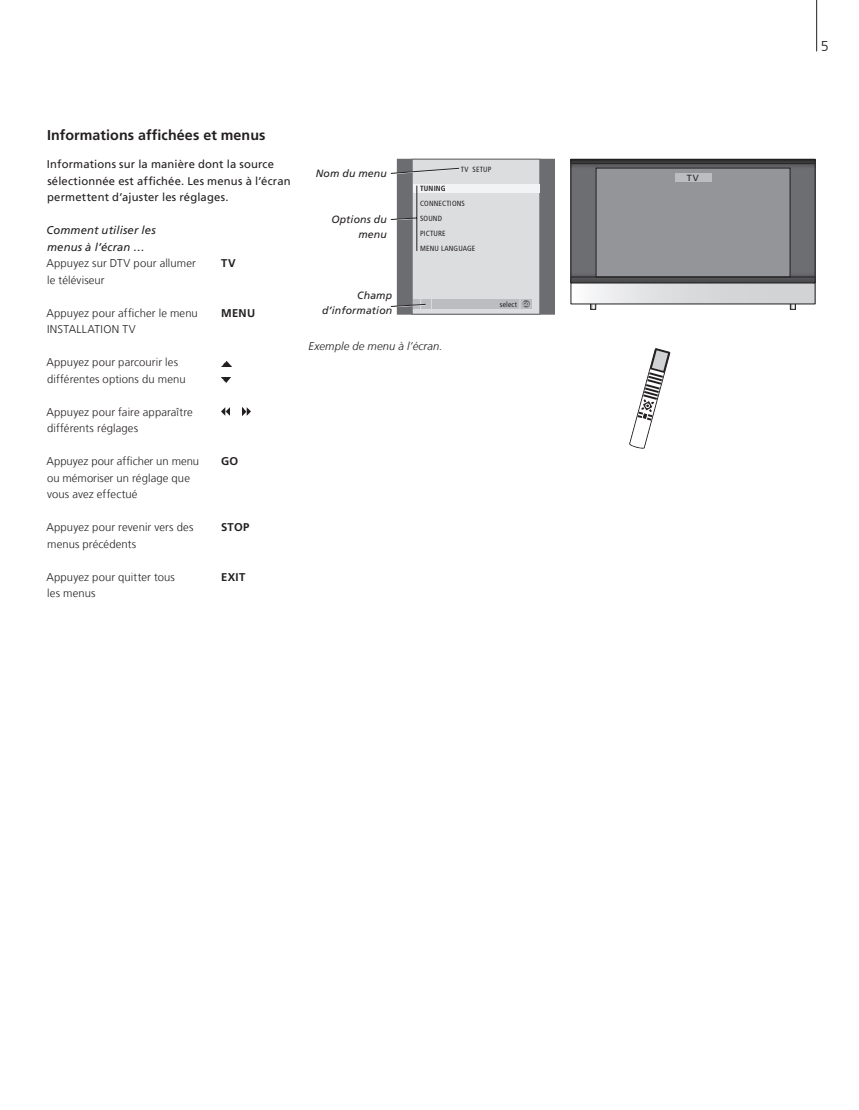
<style>
.page{position:relative;width:859px;height:1110px;background:#fff}
.page>*{position:absolute;margin:0;border:0;box-sizing:border-box;transform-origin:0 0}
.t1{font:700 14.25px "Frutiger LT Com";letter-spacing:.005em;color:#231f20}
.t2{font:300 14.25px "Frutiger LT Com";color:#231f20}
.t3{font:300 11.25px/16.5px "Frutiger LT Com";letter-spacing:.01em;color:#231f20}
.t4{font:11.25px/16.5px "Frutiger LT Com";letter-spacing:.015em;color:#231f20}
.t5{font:italic 11.25px/16.5px "Frutiger LT Com";letter-spacing:.015em;color:#231f20}
.t6{font:italic 300 11.25px "Frutiger LT Com";letter-spacing:.01em;color:#231f20}
.t7{font:700 11.25px "Frutiger LT Com";letter-spacing:.03em;color:#231f20}
.t8{font:italic 10.5px/15px "Frutiger LT Com";letter-spacing:.015em;color:#231f20;text-align:right}
.t9{font:8.85px "Frutiger";color:#231f20}
.t10{font:condensed 7.5px/15px "Frutiger";letter-spacing:.025em;color:#231f20}
.t11{font:700 condensed 7.5px "Frutiger";letter-spacing:.025em;color:#231f20}
.s1{font-size:5.25px;color:#fff}
</style>
<div class="page">
<hr style="left:816px;top:0;width:1px;height:51px;background:#231f20">
<div style="left:397px;top:159px;width:157px;height:155px;background:#6c6d70"></div>
<div style="left:412px;top:159px;width:128px;height:155px;background:#dcdddf"></div>
<div style="left:412px;top:159px;width:128px;height:155px;border:1px solid #6c6d70"></div>
<div style="left:413px;top:184px;width:126px;height:9px;background:#f2f3f4"></div>
<div style="left:413px;top:299px;width:119px;height:10px;background:#bcbdc0"></div>
<div style="left:522px;top:300px;width:8px;height:8px;background:#6c6d70;border-radius:50%"></div>
<svg style="left:391px;top:168px;width:68px;height:83px"></svg>
<svg style="left:391px;top:297px;width:41px;height:14px"></svg>
<svg style="left:629px;top:348px;width:42px;height:101px"></svg>
<svg style="left:790px;top:304px;width:5px;height:5px"></svg>
<div style="left:590px;top:302px;width:6px;height:7px;border:1px solid #231f20"></div>
<svg style="left:573px;top:161px;width:240px;height:121px;background:#616264"></svg>
<div style="left:571px;top:159px;width:244px;height:125px;border:1px solid #231f20"></div>
<hr style="left:571px;top:163px;width:244px;height:1px;background:#231f20">
<div style="left:596px;top:168px;width:194px;height:109px;background:#939598"></div>
<div style="left:596px;top:168px;width:194px;height:109px;border:1px solid #231f20"></div>
<div style="left:571px;top:283px;width:244px;height:21px;background:linear-gradient(to right,#f3f3f4,#c9cbcd)"></div>
<hr style="left:571px;top:277px;width:244px;height:1px;background:#231f20">
<div style="left:675px;top:174px;width:37px;height:8px;background:#bcbdc0"></div>
<svg style="left:222px;top:361px;width:9px;height:5px"></svg>
<svg style="left:221px;top:378px;width:10px;height:4px"></svg>
<svg style="left:221px;top:407px;width:8px;height:8px"></svg>
<svg style="left:242px;top:407px;width:8px;height:9px"></svg>
<p class="t1" style="left:47px;top:126px;width:220px">Informations affichées et menus</p>
<p class="t4" style="left:47px;top:156px;width:245px">Informations sur la manière dont la source sélectionnée est affichée. Les menus à l’écran permettent d’ajuster les réglages.</p>
<p class="t5" style="left:46px;top:222px;width:111px">Comment utiliser les menus à l’écran …</p>
<p class="t3" style="left:46px;top:255px;width:151px">Appuyez sur DTV pour allumer le téléviseur</p>
<p class="t3" style="left:46px;top:304px;width:153px">Appuyez pour afficher le menu<br>INSTALLATION TV</p>
<p class="t3" style="left:46px;top:354px;width:141px">Appuyez pour parcourir les différentes options du menu</p>
<p class="t3" style="left:46px;top:403px;width:148px">Appuyez pour faire apparaître différents réglages</p>
<p class="t3" style="left:46px;top:453px;width:154px">Appuyez pour afficher un menu ou mémoriser un réglage que vous avez effectué</p>
<p class="t3" style="left:46px;top:519px;width:149px">Appuyez pour revenir vers des menus précédents</p>
<p class="t3" style="left:46px;top:568px;width:130px">Appuyez pour quitter tous les menus</p>
<p class="t7" style="left:221px;top:256px;width:16px">TV</p>
<p class="t7" style="left:221px;top:306px;width:36px">MENU</p>
<p class="t7" style="left:221px;top:454px;width:19px">GO</p>
<p class="t7" style="left:221px;top:520px;width:30px">STOP</p>
<p class="t7" style="left:221px;top:570px;width:26px">EXIT</p>
<p class="t8" style="left:316px;top:166px;width:73px">Nom du menu</p>
<p class="t8" style="left:331px;top:212px;width:57px">Options du menu</p>
<p class="t10" style="left:461px;top:162px;width:32px">TV SETUP</p>
<p class="t11" style="left:420px;top:184px;width:27px">TUNING</p>
<p class="t10" style="left:420px;top:196px;width:57px">CONNECTIONS<br>SOUND<br>PICTURE<br>MENU LANGUAGE</p>
<p class="t8" style="left:322px;top:288px;width:72px">Champ d’information</p>
<p class="t6" style="left:308px;top:339px;width:136px">Exemple de menu à l’écran.</p>
<p class="t10" style="left:500px;top:297px;width:31px">select <span class="s1">GO</span></p>
<p class="t9" style="left:687px;top:173px;width:13px">TV</p>
<p class="t2" style="left:821px;top:38px;width:9px">5</p>
</div>
